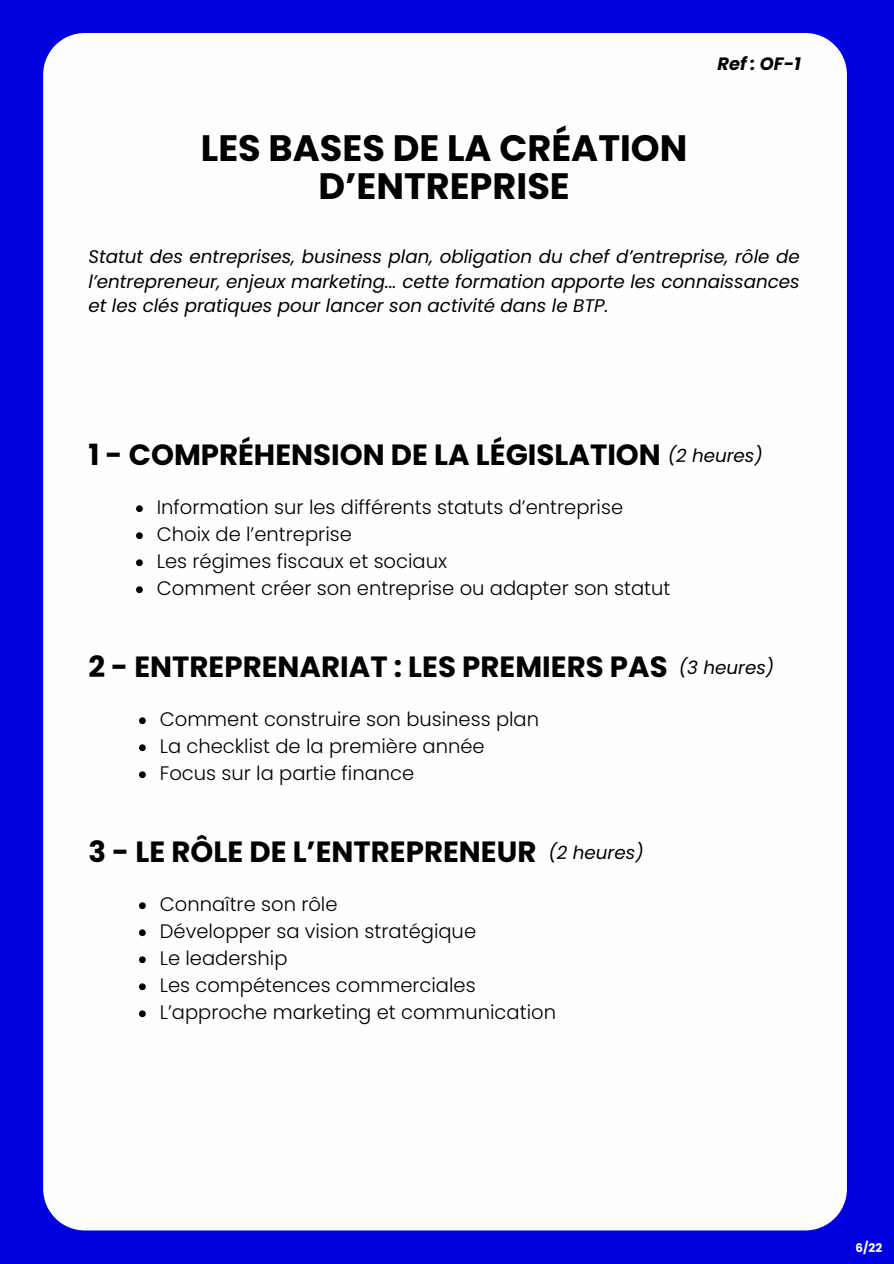
<style>
.page{position:relative;width:894px;height:1264px;background:#fff}
.page>*{position:absolute;margin:0;border:0;box-sizing:border-box;transform-origin:0 0}
.t1{font:700 36.75px/38.2px "Poppins";color:#000;text-align:center}
.t2{font:700 29.25px "Poppins";color:#000}
.t3{font:300 19.5px "Poppins";color:#000}
.t4{font:italic 18.3px/24.8px "Poppins";color:#000;text-align:justify}
.t5{font:italic 700 17.85px "Poppins";color:#000}
.t6{font:700 11.85px "Poppins";color:#fefefe}
</style>
<div class="page">
<div style="left:0;top:0;width:893px;height:1263px;background:#0001de"></div>
<div style="left:43px;top:33px;width:803px;height:1197px;background:#fefefe"></div>
<svg style="left:136px;top:505px;width:7px;height:7px"></svg>
<svg style="left:136px;top:532px;width:7px;height:7px"></svg>
<svg style="left:136px;top:559px;width:7px;height:7px"></svg>
<svg style="left:136px;top:586px;width:7px;height:7px"></svg>
<svg style="left:139px;top:717px;width:7px;height:7px"></svg>
<svg style="left:139px;top:744px;width:7px;height:7px"></svg>
<svg style="left:139px;top:771px;width:7px;height:7px"></svg>
<svg style="left:139px;top:902px;width:7px;height:7px"></svg>
<svg style="left:139px;top:929px;width:7px;height:7px"></svg>
<svg style="left:139px;top:956px;width:7px;height:7px"></svg>
<svg style="left:139px;top:983px;width:7px;height:7px"></svg>
<svg style="left:139px;top:1010px;width:7px;height:7px"></svg>
<h1 class="t1" style="left:201px;top:129px;width:488px">LES BASES DE LA CRÉATION<br>D’ENTREPRISE</h1>
<h4 class="t5" style="left:717px;top:51px;width:85px">Ref : OF-1</h4>
<p class="t4" style="left:88px;top:244px;width:712px">Statut des entreprises, business plan, obligation du chef d’entreprise, rôle de l’entrepreneur, enjeux marketing... cette formation apporte les connaissances et les clés pratiques pour lancer son activité dans le BTP.</p>
<p class="t2" style="left:88px;top:434px;width:574px">1 - COMPRÉHENSION DE LA LÉGISLATION</p>
<p class="t4" style="left:667px;top:443px;width:97px">(2 heures)</p>
<h2 class="t3" style="left:157px;top:494px;width:467px">Information sur les différents statuts d’entreprise</h2>
<h4 class="t3" style="left:157px;top:521px;width:196px">Choix de l’entreprise</h4>
<p class="t3" style="left:157px;top:548px;width:291px">Les régimes fiscaux et sociaux</p>
<p class="t3" style="left:157px;top:575px;width:515px">Comment créer son entreprise ou adapter son statut</p>
<p class="t2" style="left:88px;top:646px;width:580px">2 - ENTREPRENARIAT : LES PREMIERS PAS</p>
<h2 class="t3" style="left:160px;top:706px;width:381px">Comment construire son business plan</h2>
<h4 class="t3" style="left:160px;top:733px;width:326px">La checklist de la première année</h4>
<p class="t3" style="left:160px;top:760px;width:256px">Focus sur la partie finance</p>
<p class="t4" style="left:678px;top:655px;width:97px">(3 heures)</p>
<p class="t2" style="left:88px;top:831px;width:449px">3 - LE RÔLE DE L’ENTREPRENEUR</p>
<p class="t3" style="left:160px;top:890px;width:179px">Connaître son rôle</p>
<h2 class="t3" style="left:160px;top:917px;width:318px">Développer sa vision stratégique</h2>
<h4 class="t3" style="left:160px;top:944px;width:129px">Le leadership</h4>
<p class="t3" style="left:160px;top:971px;width:317px">Les compétences commerciales</p>
<p class="t3" style="left:160px;top:998px;width:397px">L’approche marketing et communication</p>
<p class="t4" style="left:548px;top:840px;width:97px">(2 heures)</p>
<p class="t6" style="left:855px;top:1239px;width:28px">6/22</p>
</div>
